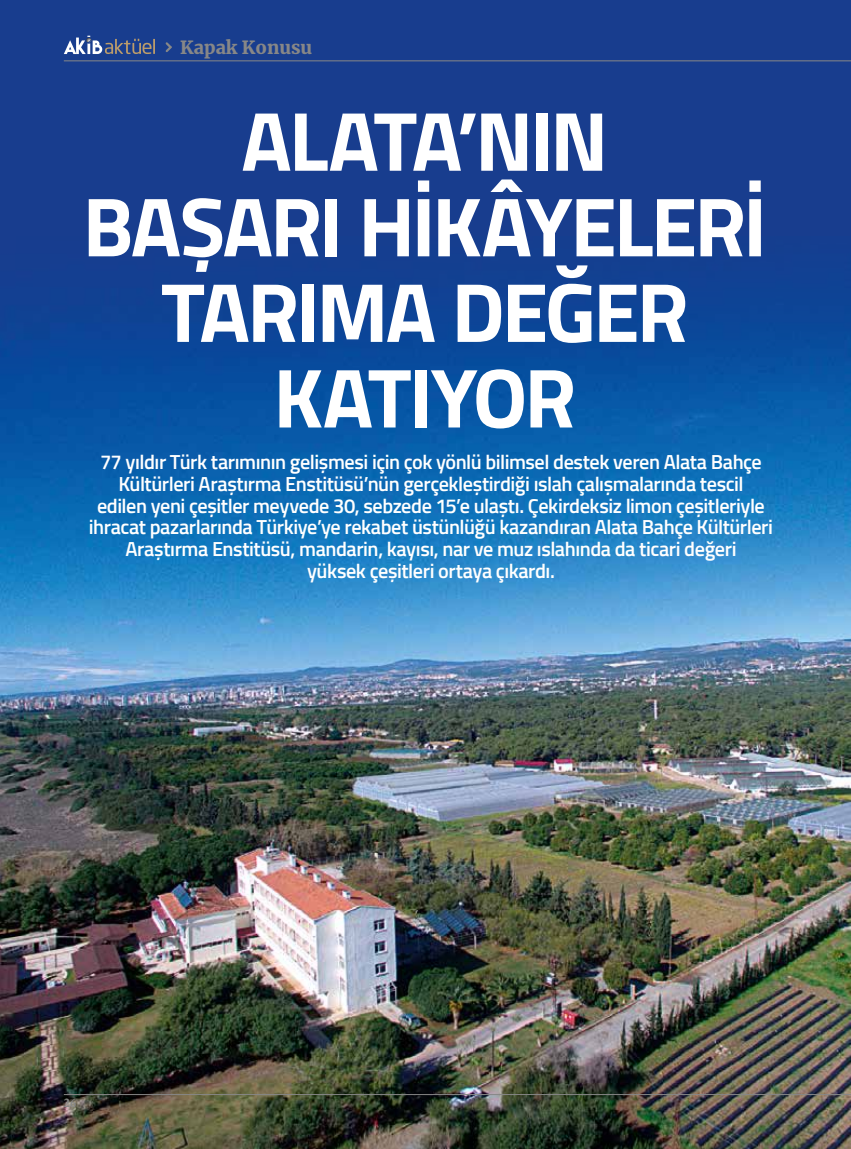
<style>
.page{position:relative;width:851px;height:1149px;background:#fff}
.page>*{position:absolute;margin:0;border:0;box-sizing:border-box;transform-origin:0 0}
.t1{font:700 84px/85.5px "Titillium Web";letter-spacing:-.035em;color:#fff;text-align:center}
.t2{font:600 20.25px/21.8px "Titillium Web";letter-spacing:-.025em;color:#fff;text-align:center}
.t3{font:900 18px "Merriweather";color:#878787}
.t4{font:700 13.5px "Crimson Text";color:#878787}
</style>
<div class="page">
<div style="left:0;top:0;width:850px;height:687px;background:#183d8e"></div>
<img style="left:0;top:285px;width:850px;height:863px">
<svg style="left:64px;top:36px;width:91px;height:18px"></svg>
<svg style="left:165px;top:42px;width:7px;height:10px"></svg>
<hr style="left:64px;top:60px;width:786px;height:1px;background:#878787">
<hr style="left:64px;top:1093px;width:786px;height:1px;background:#878787">
<p class="t3" style="left:180px;top:35px;width:133px">Kapak Konusu</p>
<h1 class="t1" style="left:82px;top:94px;width:686px">ALATA’NIN<br>BAŞARI HİKÂYELERİ<br>TARIMA DEĞER<br>KATIYOR</h1>
<p class="t2" style="left:89px;top:450px;width:685px">77 yıldır Türk tarımının gelişmesi için çok yönlü bilimsel destek veren Alata Bahçe Kültürleri Araştırma Enstitüsü’nün gerçekleştirdiği ıslah çalışmalarında tescil<br>edilen yeni çeşitler meyvede 30, sebzede 15’e ulaştı. Çekirdeksiz limon çeşitleriyle ihracat pazarlarında Türkiye’ye rekabet üstünlüğü kazandıran Alata Bahçe Kültürleri Araştırma Enstitüsü, mandarin, kayısı, nar ve muz ıslahında da ticari değeri<br>yüksek çeşitleri ortaya çıkardı.</p>
<p class="t4" style="left:64px;top:1094px;width:14px">26</p>
</div>
